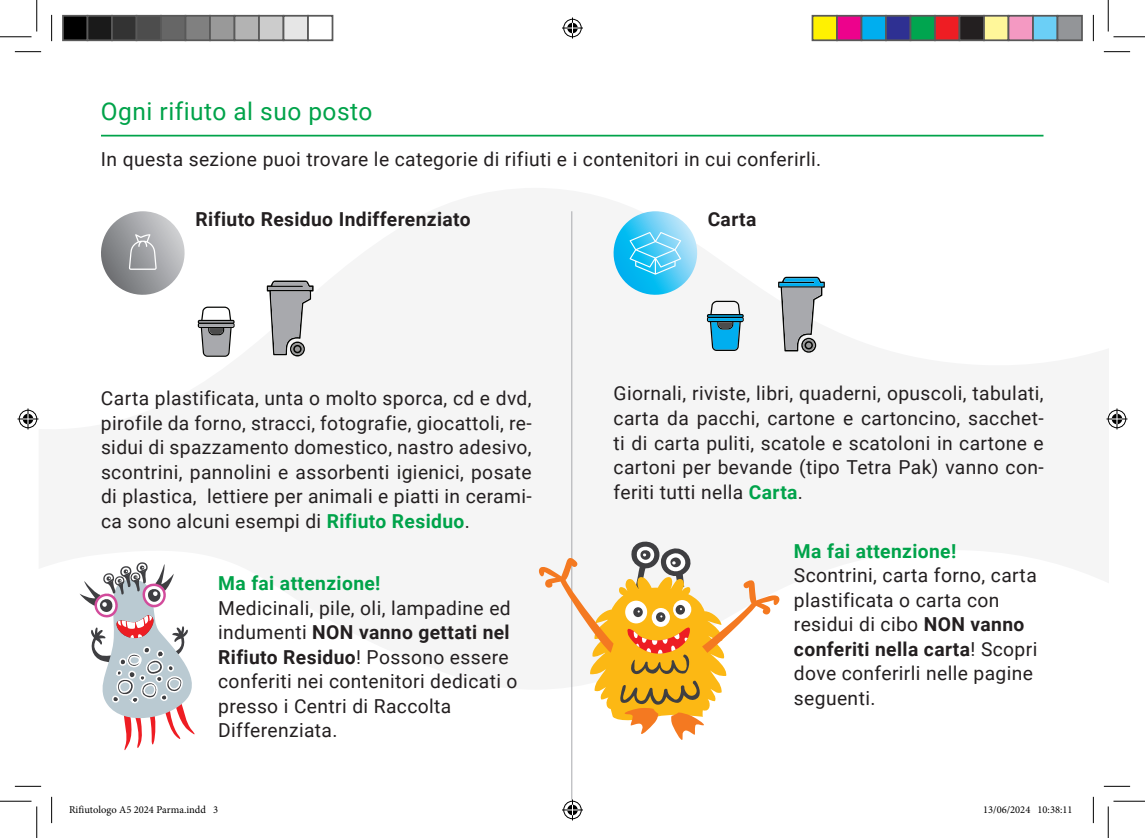
<style>
.page{position:relative;width:1145px;height:838px;background:#fff}
.page>*{position:absolute;margin:0;border:0;box-sizing:border-box;transform-origin:0 0}
.t1{font:24.5px "Roboto";letter-spacing:.02em;color:#00a34a}
.t2{font:19.25px/24.5px "Roboto";letter-spacing:.02em;color:#231f20;text-align:justify}
.t3{font:700 19.25px "Roboto";letter-spacing:.02em;color:#231f20}
.t4{font:700 19.25px "Roboto";letter-spacing:.02em;color:#00a34a}
.t5{font:10.5px "Minion Pro";color:#000}
.s1{font-weight:700;color:#00a34a}
.s2{font-weight:700}
</style>
<div class="page">
<svg style="left:267px;top:280px;width:47px;height:76px"></svg>
<div style="left:292px;top:343px;width:11px;height:12px;background:#999;border-radius:50%"></div>
<div style="left:293px;top:345px;width:9px;height:8px;border:2px solid #040503;border-radius:50%"></div>
<hr style="left:101px;top:135px;width:943px;height:1px;background:#00a34a">
<svg style="left:778px;top:277px;width:47px;height:75px"></svg>
<svg style="left:803px;top:339px;width:12px;height:12px"></svg>
<div style="left:805px;top:341px;width:8px;height:8px;border:2px solid #040503;border-radius:50%"></div>
<hr style="left:571px;top:211px;width:1px;height:590px;background:#a8a9ad">
<svg style="left:538px;top:539px;width:242px;height:204px"></svg>
<svg style="left:80px;top:562px;width:115px;height:189px"></svg>
<svg style="left:101px;top:211px;width:84px;height:84px"></svg>
<svg style="left:613px;top:211px;width:131px;height:140px"></svg>
<svg style="left:198px;top:306px;width:37px;height:51px"></svg>
<svg style="left:198px;top:320px;width:37px;height:4px"></svg>
<hr style="left:199px;top:321px;width:34px;height:1px;background:#040503">
<svg style="left:15px;top:51px;width:26px;height:1px"></svg>
<svg style="left:1104px;top:51px;width:26px;height:1px"></svg>
<svg style="left:15px;top:786px;width:26px;height:1px"></svg>
<svg style="left:1104px;top:786px;width:26px;height:1px"></svg>
<svg style="left:51px;top:15px;width:1px;height:26px"></svg>
<svg style="left:51px;top:796px;width:1px;height:27px"></svg>
<svg style="left:1093px;top:15px;width:1px;height:26px"></svg>
<svg style="left:1093px;top:796px;width:1px;height:27px"></svg>
<hr style="left:0;top:36px;width:32px;height:1px;background:#000">
<hr style="left:1113px;top:36px;width:32px;height:1px;background:#000">
<hr style="left:0;top:800px;width:32px;height:1px;background:#000">
<hr style="left:1113px;top:800px;width:32px;height:1px;background:#000">
<hr style="left:36px;top:0;width:1px;height:31px;background:#000">
<hr style="left:36px;top:806px;width:1px;height:31px;background:#000">
<hr style="left:1108px;top:0;width:1px;height:31px;background:#000">
<hr style="left:1108px;top:806px;width:1px;height:31px;background:#000">
<svg style="left:562px;top:18px;width:21px;height:21px"></svg>
<svg style="left:562px;top:799px;width:21px;height:21px"></svg>
<svg style="left:18px;top:408px;width:21px;height:21px"></svg>
<svg style="left:1106px;top:408px;width:21px;height:21px"></svg>
<div style="left:63px;top:16px;width:25px;height:24px;background:#000"></div>
<div style="left:62px;top:15px;width:26px;height:26px;border:2px solid #595959"></div>
<div style="left:88px;top:16px;width:24px;height:24px;background:#1a1a1a"></div>
<div style="left:87px;top:15px;width:26px;height:26px;border:2px solid #595959"></div>
<div style="left:112px;top:16px;width:25px;height:24px;background:#333"></div>
<div style="left:111px;top:15px;width:26px;height:26px;border:2px solid #595959"></div>
<div style="left:137px;top:16px;width:24px;height:24px;background:#4d4d4d"></div>
<div style="left:136px;top:15px;width:26px;height:26px;border:2px solid #595959"></div>
<div style="left:161px;top:16px;width:25px;height:24px;background:#666"></div>
<div style="left:160px;top:15px;width:26px;height:26px;border:2px solid #595959"></div>
<div style="left:186px;top:16px;width:24px;height:24px;background:#808080"></div>
<div style="left:185px;top:15px;width:26px;height:26px;border:2px solid #595959"></div>
<div style="left:210px;top:16px;width:25px;height:24px;background:#999"></div>
<div style="left:209px;top:15px;width:26px;height:26px;border:2px solid #595959"></div>
<div style="left:235px;top:16px;width:24px;height:24px;background:#b3b3b3"></div>
<div style="left:234px;top:15px;width:26px;height:26px;border:2px solid #595959"></div>
<div style="left:259px;top:16px;width:25px;height:24px;background:#ccc"></div>
<div style="left:258px;top:15px;width:26px;height:26px;border:2px solid #595959"></div>
<div style="left:284px;top:16px;width:24px;height:24px;background:#e6e6e6"></div>
<div style="left:283px;top:15px;width:26px;height:26px;border:2px solid #595959"></div>
<div style="left:307px;top:15px;width:26px;height:26px;border:2px solid #595959"></div>
<div style="left:812px;top:16px;width:25px;height:24px;background:#fff101"></div>
<div style="left:812px;top:15px;width:26px;height:26px;border:2px solid #595959"></div>
<div style="left:837px;top:16px;width:24px;height:24px;background:#ed028c"></div>
<div style="left:836px;top:15px;width:26px;height:26px;border:2px solid #595959"></div>
<div style="left:861px;top:16px;width:25px;height:24px;background:#00aeef"></div>
<div style="left:861px;top:15px;width:26px;height:26px;border:2px solid #595959"></div>
<div style="left:886px;top:16px;width:24px;height:24px;background:#2e3092"></div>
<div style="left:885px;top:15px;width:26px;height:26px;border:2px solid #595959"></div>
<div style="left:910px;top:16px;width:25px;height:24px;background:#00a54f"></div>
<div style="left:910px;top:15px;width:26px;height:26px;border:2px solid #595959"></div>
<div style="left:935px;top:16px;width:24px;height:24px;background:#ee1d23"></div>
<div style="left:934px;top:15px;width:26px;height:26px;border:2px solid #595959"></div>
<div style="left:959px;top:16px;width:25px;height:24px;background:#231f20"></div>
<div style="left:959px;top:15px;width:26px;height:26px;border:2px solid #595959"></div>
<div style="left:984px;top:16px;width:24px;height:24px;background:#fff79a"></div>
<div style="left:983px;top:15px;width:26px;height:26px;border:2px solid #595959"></div>
<div style="left:1008px;top:16px;width:25px;height:24px;background:#f499c2"></div>
<div style="left:1008px;top:15px;width:26px;height:26px;border:2px solid #595959"></div>
<div style="left:1033px;top:16px;width:24px;height:24px;background:#6bcff6"></div>
<div style="left:1032px;top:15px;width:26px;height:26px;border:2px solid #595959"></div>
<div style="left:1057px;top:16px;width:25px;height:24px;background:#939598"></div>
<div style="left:1057px;top:15px;width:26px;height:26px;border:2px solid #595959"></div>
<p class="t1" style="left:101px;top:94px;width:273px">Ogni rifiuto al suo posto</p>
<p class="t2" style="left:101px;top:146px;width:722px">In questa sezione puoi trovare le categorie di rifiuti e i contenitori in cui conferirli.</p>
<p class="t3" style="left:196px;top:205px;width:277px">Rifiuto Residuo Indifferenziato</p>
<p class="t2" style="left:101px;top:385px;width:432px">Carta plastificata, unta o molto sporca, cd e dvd, pirofile da forno, stracci, fotografie, giocattoli, re&shy;sidui di spazzamento domestico, nastro adesivo, scontrini, pannolini e assorbenti igienici, posate di plastica, lettiere per animali e piatti in cerami&shy;ca sono alcuni esempi di <span class="s1">Rifiuto Residuo</span>.</p>
<p class="t4" style="left:218px;top:569px;width:164px">Ma fai attenzione!</p>
<p class="t2" style="left:218px;top:594px;width:301px;text-align:left">Medicinali, pile, oli, lampadine ed indumenti <span class="s2">NON vanno gettati nel<br>Rifiuto Residuo</span>! Possono essere conferiti nei contenitori dedicati o presso i Centri di Raccolta<br>Differenziata.</p>
<p class="t3" style="left:708px;top:205px;width:50px">Carta</p>
<p class="t2" style="left:614px;top:380px;width:432px">Giornali, riviste, libri, quaderni, opuscoli, tabulati, carta da pacchi, cartone e cartoncino, sacchet&shy;ti di carta puliti, scatole e scatoloni in cartone e cartoni per bevande (tipo Tetra Pak) vanno con&shy;feriti tutti nella <span class="s1">Carta</span>.</p>
<p class="t4" style="left:794px;top:537px;width:164px">Ma fai attenzione!</p>
<p class="t2" style="left:794px;top:562px;width:245px;text-align:left">Scontrini, carta forno, carta plastificata o carta con residui di cibo <span class="s2">NON vanno conferiti nella carta</span>! Scopri dove conferirli nelle pagine seguenti.</p>
<p class="t5" style="left:69px;top:802px;width:151px">Rifiutologo A5 2024 Parma.indd 3</p>
<p class="t5" style="left:983px;top:802px;width:91px">13/06/2024 10:38:11</p>
</div>
